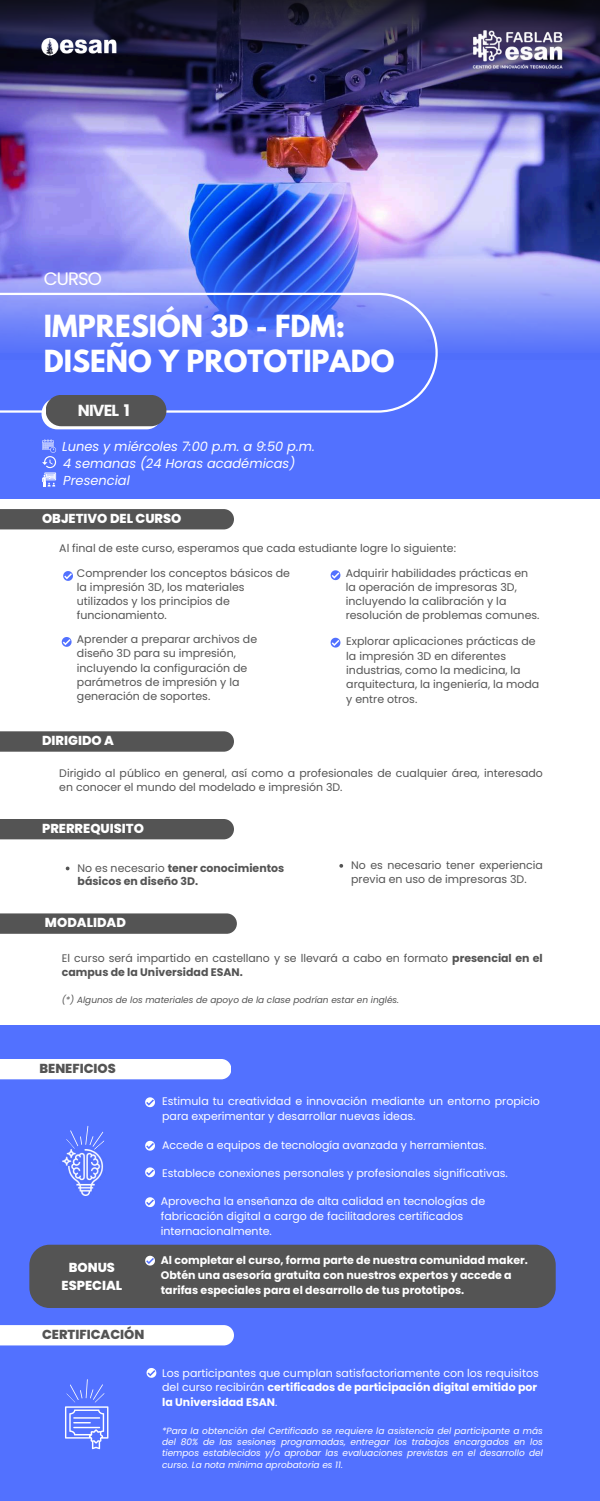
<style>
.page{position:relative;width:600px;height:1501px;background:#fff}
.page>*{position:absolute;margin:0;border:0;box-sizing:border-box;transform-origin:0 0}
.t1{font:700 27px/34.5px "League Spartan";color:#fff}
.t2{font:18px "Poppins";letter-spacing:-.05em;color:#fff}
.t3{font:700 16px "Poppins";letter-spacing:-.05em;color:#fbfbfb}
.t4{font:italic 13px/17.7px "Poppins";color:#fff}
.t5{font:800 13px/18px "Poppins";color:#fff;text-align:center}
.t6{font:800 13px "Poppins";color:#545454}
.t7{font:11px/14.2px "Poppins";color:#545454}
.t8{font:11px/15px "Poppins";color:#fff}
.t9{font:700 11px/15px "Poppins";color:#fff}
.t10{font:700 11px/13.5px "Poppins";color:#545454}
.t11{font:italic 9px/11.2px "Poppins";color:#fff;text-align:justify}
.t12{font:italic 9px "Poppins";color:#545454}
.s1{font-weight:400}
.s2{font-weight:700}
</style>
<div class="page">
<div style="left:0;top:509px;width:234px;height:20px;background:#545454"></div>
<svg style="left:63px;top:571px;width:10px;height:9px"></svg>
<svg style="left:62px;top:637px;width:10px;height:9px"></svg>
<svg style="left:331px;top:570px;width:9px;height:10px"></svg>
<svg style="left:331px;top:637px;width:9px;height:10px"></svg>
<div style="left:0;top:731px;width:234px;height:20px;background:#545454"></div>
<div style="left:0;top:819px;width:234px;height:20px;background:#545454"></div>
<div style="left:0;top:913px;width:237px;height:20px;background:#545454"></div>
<div style="left:0;top:352px;width:600px;height:146px;background:#5271ff"></div>
<img style="left:438px;top:333px;width:162px;height:19px">
<svg style="left:0;top:333px;width:438px;height:79px"></svg>
<img style="left:0;top:0;width:600px;height:333px">
<svg style="left:42px;top:439px;width:14px;height:47px"></svg>
<div style="left:0;top:1025px;width:600px;height:475px;background:#5271ff"></div>
<div style="left:0;top:1325px;width:234px;height:20px;background:#fff"></div>
<svg style="left:147px;top:1368px;width:9px;height:9px"></svg>
<svg style="left:65px;top:1379px;width:43px;height:69px"></svg>
<div style="left:0;top:1059px;width:231px;height:20px;background:#fff"></div>
<svg style="left:145px;top:1167px;width:10px;height:9px"></svg>
<svg style="left:145px;top:1097px;width:10px;height:9px"></svg>
<svg style="left:145px;top:1140px;width:10px;height:10px"></svg>
<svg style="left:145px;top:1197px;width:10px;height:9px"></svg>
<img style="left:62px;top:1159px;width:41px;height:36px">
<svg style="left:65px;top:1126px;width:40px;height:33px"></svg>
<div style="left:29px;top:1244px;width:527px;height:63px;background:#545454;border-radius:20px"></div>
<svg style="left:145px;top:1255px;width:10px;height:10px"></svg>
<svg style="left:42px;top:398px;width:120px;height:31px"></svg>
<div style="left:46px;top:395px;width:120px;height:31px;background:#545454;border-radius:16px"></div>
<img style="left:435px;top:0;width:165px;height:97px">
<img style="left:38px;top:34px;width:82px;height:24px">
<svg style="left:66px;top:866px;width:4px;height:4px"></svg>
<svg style="left:339px;top:864px;width:4px;height:3px"></svg>
<h2 class="t2" style="left:44px;top:265px;width:60px">CURSO</h2>
<h1 class="t1" style="left:44px;top:313px;width:352px">IMPRESIÓN 3D - FDM:<br>DISEÑO Y PROTOTIPADO</h1>
<h3 class="t3" style="left:78px;top:399px;width:53px">NIVEL 1</h3>
<p class="t4" style="left:62px;top:437px;width:254px">Lunes y miércoles 7:00 p.m. a 9:50 p.m.</p>
<p class="t4" style="left:63px;top:454px;width:234px">4 semanas (24 Horas académicas)<br>Presencial</p>
<p class="t5" style="left:42px;top:509px;width:141px">OBJETIVO DEL CURSO</p>
<p class="t7" style="left:59px;top:541px;width:398px">Al final de este curso, esperamos que cada estudiante logre lo siguiente:</p>
<p class="t7" style="left:77px;top:565px;width:215px">Comprender los conceptos básicos de la impresión 3D, los materiales utilizados y los principios de funcionamiento.</p>
<p class="t7" style="left:77px;top:632px;width:182px">Aprender a preparar archivos de diseño 3D para su impresión, incluyendo la configuración de parámetros de impresión y la generación de soportes.</p>
<p class="t7" style="left:346px;top:634px;width:195px">Explorar aplicaciones prácticas de la impresión 3D en diferentes industrias, como la medicina, la arquitectura, la ingeniería, la moda y entre otros.</p>
<p class="t7" style="left:346px;top:565px;width:195px">Adquirir habilidades prácticas en la operación de impresoras 3D, incluyendo la calibración y la resolución de problemas comunes.</p>
<p class="t5" style="left:42px;top:731px;width:74px">DIRIGIDO A</p>
<p class="t7" style="left:59px;top:766px;width:485px;line-height:13.5px">Dirigido al público en general, así como a profesionales de cualquier á rea, interesado en conocer el mundo del modelado e impresión 3D.</p>
<p class="t5" style="left:42px;top:819px;width:103px">PRERREQUISITO</p>
<p class="t10" style="left:78px;top:861px;width:208px"><span class="s1">No es necesario</span> tener conocimientos básicos en diseño 3D.</p>
<p class="t7" style="left:351px;top:858px;width:193px;line-height:13.5px">No es necesario tener experiencia previa en uso de impresoras 3D.</p>
<p class="t5" style="left:45px;top:913px;width:83px">MODALIDAD</p>
<p class="t7" style="left:62px;top:950px;width:482px">El curso será impartido en castellano y se llevará a cabo en formato <span class="s2">presencial en el campus de la Universidad ESAN.</span></p>
<p class="t12" style="left:62px;top:993px;width:339px">(*) Algunos de los materiales de apoyo de la clase podrían estar en inglés.</p>
<p class="t6" style="left:40px;top:1059px;width:78px">BENEFICIOS</p>
<p class="t5" style="left:62px;top:1258px;width:62px">BONUS<br>ESPECIAL</p>
<p class="t6" style="left:42px;top:1324px;width:104px">CERTIFICACIÓN</p>
<p class="t8" style="left:162px;top:1093px;width:379px">Estimula tu creatividad e innovación mediante un entorno propicio para experimentar y desarrollar nuevas ideas.</p>
<p class="t8" style="left:162px;top:1136px;width:326px">Accede a equipos de tecnología avanzada y herramientas.</p>
<p class="t8" style="left:162px;top:1165px;width:347px">Establece conexiones personales y profesionales significativas.</p>
<p class="t8" style="left:161px;top:1193px;width:326px">Aprovecha la enseñanza de alta calidad en tecnologías de fabricación digital a cargo de facilitadores certificados internacionalmente.</p>
<p class="t9" style="left:161px;top:1252px;width:369px">Al completar el curso, forma parte de nuestra comunidad maker.<br>Obtén una asesoría gratuita con nuestros expertos y accede a tarifas especiales para el desarrollo de tus prototipos.</p>
<p class="t8" style="left:162px;top:1365px;width:378px;line-height:14.2px">Los participantes que cumplan satisfactoriamente con los requisitos del curso recibirán <span class="s2">certificados de participación digital emitido por la Universidad ESAN</span>.</p>
<p class="t11" style="left:162px;top:1424px;width:382px">*Para la obtención del Certificado se requiere la asistencia del participante a más del 80% de las sesiones programadas, entregar los trabajos encargados en los tiempos establecidos y/o aprobar las evaluaciones previstas en el desarrollo del curso. La nota mínima aprobatoria es 11.</p>
</div>
